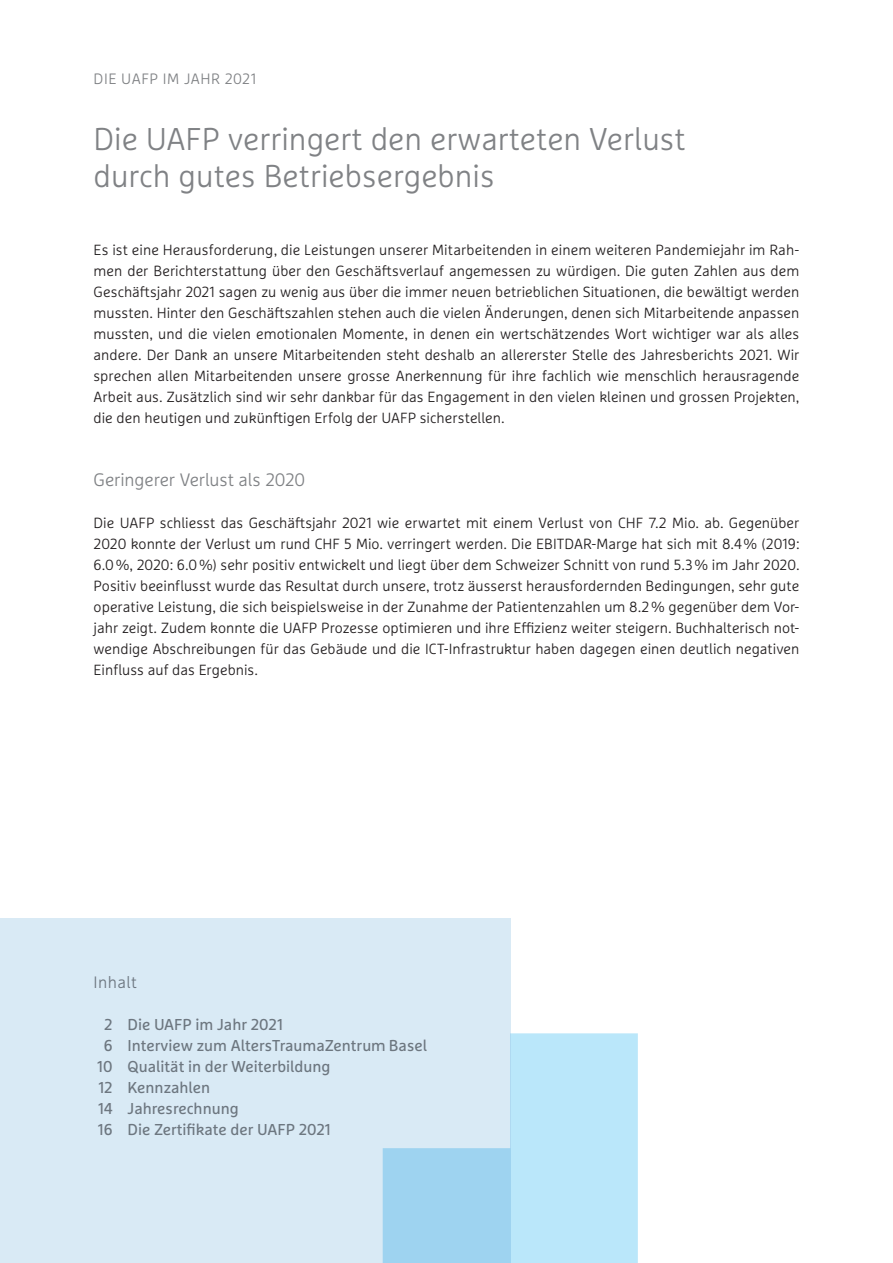
<style>
.page{position:relative;width:893px;height:1263px;background:#fff}
.page>*{position:absolute;margin:0;border:0;box-sizing:border-box;transform-origin:0 0}
.t1{font:300 31.5px/37.5px "Marselis Pro";color:#808285}
.t2{font:300 18px "Marselis Pro";letter-spacing:-.01em;color:#808285}
.t3{font:300 16.5px "Marselis Pro";letter-spacing:.025em;color:#808285}
.t4{font:15.75px "Marselis Pro";color:#808285}
.t5{font:300 15px "Marselis Pro";letter-spacing:.035em;color:#808285}
.t6{font:300 14.7px/21px "Marselis Pro";color:#231f20;text-align:justify}
</style>
<div class="page">
<div style="left:0;top:918px;width:510px;height:345px;background:#d9eaf5"></div>
<svg style="left:383px;top:1033px;width:255px;height:230px;fill:#bae7f5"></svg>
<p class="t5" style="left:94px;top:69px;width:164px">DIE UAFP IM JAHR 2021</p>
<h1 class="t1" style="left:94px;top:119px;width:594px">Die UAFP verringert den erwarteten Verlust durch gutes Betriebsergebnis</h1>
<p class="t6" style="left:94px;top:239px;width:707px">Es ist eine Herausforderung, die Leistungen unserer Mitarbeitenden in einem weiteren Pandemiejahr im Rah&shy;men der Berichterstattung über den Geschäftsverlauf angemessen zu würdigen. Die guten Zahlen aus dem Geschäftsjahr 2021 sagen zu wenig aus über die immer neuen betrieblichen Situationen, die bewältigt werden mussten. Hinter den Geschäftszahlen stehen auch die vielen Änderungen, denen sich Mitarbeitende anpassen mussten, und die vielen emotionalen Momente, in denen ein wertschätzendes Wort wichtiger war als alles andere. Der Dank an unsere Mitarbeitenden steht deshalb an allererster Stelle des Jahresberichts 2021. Wir sprechen allen Mitarbeitenden unsere grosse Anerkennung für ihre fachlich wie menschlich herausragende Arbeit aus. Zusätzlich sind wir sehr dankbar für das Engagement in den vielen kleinen und grossen Projekten, die den heutigen und zukünftigen Erfolg der UAFP sicherstellen.</p>
<p class="t2" style="left:94px;top:468px;width:213px">Geringerer Verlust als 2020</p>
<p class="t6" style="left:94px;top:512px;width:707px">Die UAFP schliesst das Geschäftsjahr 2021 wie erwartet mit einem Verlust von CHF 7.2 Mio. ab. Gegenüber 2020 konnte der Verlust um rund CHF 5 Mio. verringert werden. Die EBITDAR-Marge hat sich mit 8.4% (2019:<br>6.0%, 2020: 6.0%) sehr positiv entwickelt und liegt über dem Schweizer Schnitt von rund 5.3% im Jahr 2020.<br>Positiv beeinflusst wurde das Resultat durch unsere, trotz äusserst herausfordernden Bedingungen, sehr gute operative Leistung, die sich beispielsweise in der Zunahme der Patientenzahlen um 8.2% gegenüber dem Vor&shy;jahr zeigt. Zudem konnte die UAFP Prozesse optimieren und ihre Effizienz weiter steigern. Buchhalterisch not&shy;wendige Abschreibungen für das Gebäude und die ICT-Infrastruktur haben dagegen einen deutlich negativen Einfluss auf das Ergebnis.</p>
<p class="t3" style="left:94px;top:972px;width:45px">Inhalt</p>
<p class="t4" style="left:104px;top:1015px;width:180px">2 Die UAFP im Jahr 2021</p>
<p class="t4" style="left:104px;top:1036px;width:325px">6 Interview zum AltersTraumaZentrum Basel</p>
<p class="t4" style="left:97px;top:1057px;width:235px">10 Qualität in der Weiterbildung</p>
<p class="t4" style="left:98px;top:1078px;width:113px">12 Kennzahlen</p>
<p class="t4" style="left:98px;top:1099px;width:142px">14 Jahresrechnung</p>
<p class="t4" style="left:98px;top:1120px;width:234px">16 Die Zertifikate der UAFP 2021</p>
</div>
